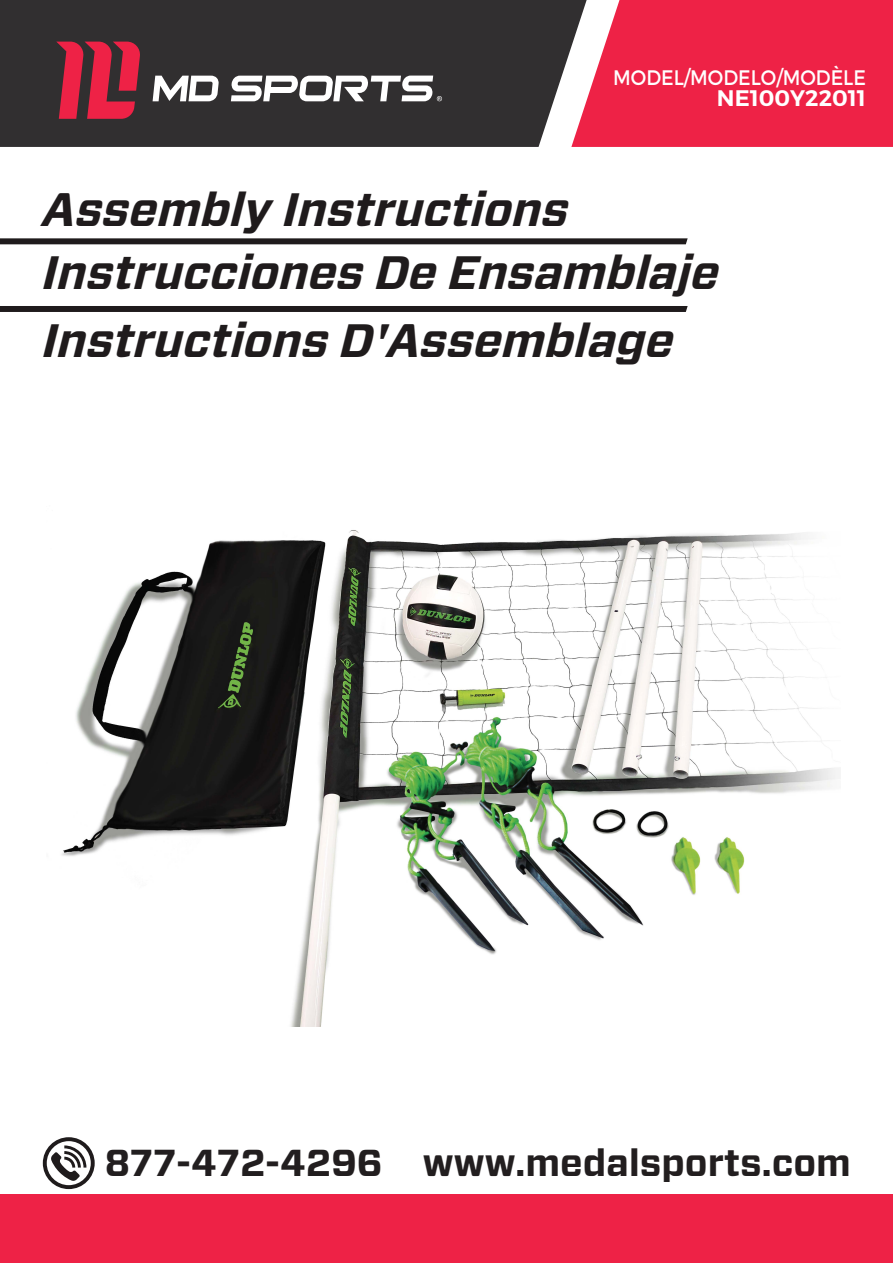
<style>
.page{position:relative;width:893px;height:1263px;background:#fff}
.page>*{position:absolute;margin:0;border:0;box-sizing:border-box;transform-origin:0 0}
.t1{font:italic 700 46.8px "Vitesse Sans";color:#1f1b1c}
.t2{font:700 37.5px "Vitesse Sans";color:#221e1f}
.t3{font:600 22.5px "Montserrat";color:#fff}
.t4{font:21px "Montserrat";color:#fff;scale:.91 1}
</style>
<div class="page">
<img style="left:61px;top:530px;width:779px;height:496px">
<svg style="left:43px;top:1137px;width:52px;height:52px"></svg>
<div style="left:0;top:0;width:571px;height:147px;background:#312f30"></div>
<svg style="left:571px;top:0;width:322px;height:147px;background:#ed3152"></svg>
<div style="left:0;top:1194px;width:893px;height:69px;background:#ee2246"></div>
<svg style="left:0;top:238px;width:688px;height:6px;background:#2c2929"></svg>
<div style="left:0;top:306px;width:688px;height:6px;background:#1f1b1c"></div>
<svg style="left:56px;top:42px;width:85px;height:77px;background:#a5263d"></svg>
<svg style="left:153px;top:76px;width:66px;height:25px"></svg>
<svg style="left:231px;top:76px;width:211px;height:25px"></svg>
<p class="t1" style="left:43px;top:178px;width:528px">Assembly Instructions</p>
<p class="t4" style="left:613px;top:65px;width:279px">MODEL/MODELO/MODÈLE</p>
<p class="t3" style="left:717px;top:84px;width:151px">NE100Y22011</p>
<p class="t1" style="left:43px;top:242px;width:678px">Instrucciones De Ensamblaje</p>
<p class="t1" style="left:43px;top:309px;width:633px">Instructions D'Assemblage</p>
<p class="t2" style="left:105px;top:1138px;width:279px">877-472-4296</p>
<p class="t2" style="left:423px;top:1138px;width:429px">www.medalsports.com</p>
</div>
